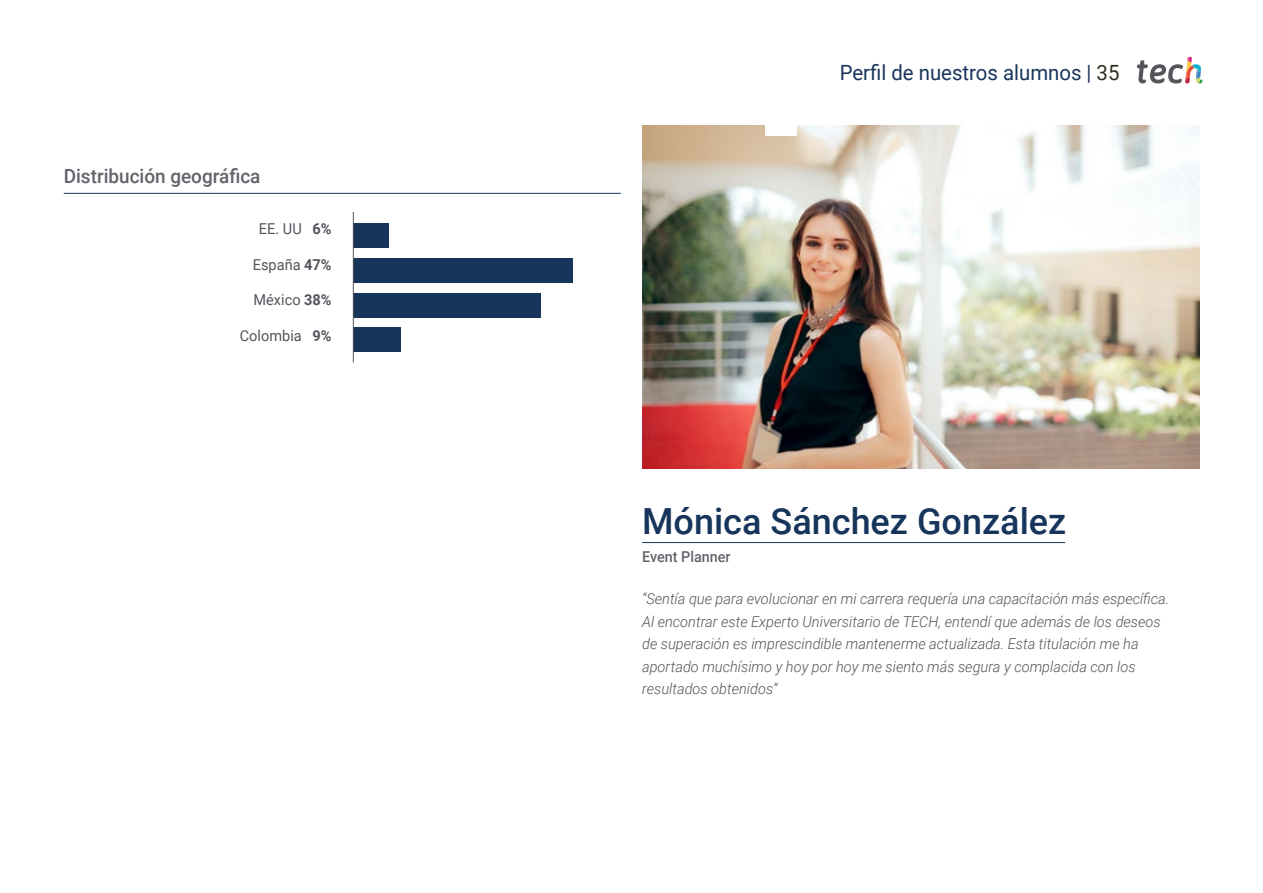
<style>
.page{position:relative;width:1263px;height:893px;background:#fff}
.page>*{position:absolute;margin:0;border:0;box-sizing:border-box;transform-origin:0 0}
.t1{font:500 36px "Roboto";color:#17355b}
.t2{font:21px "Roboto";color:#1a355c}
.t3{font:500 19.5px "Roboto";color:#61646a}
.t4{font:italic 300 15px/22.5px "Roboto";color:#52555b}
.t5{font:15px "Roboto";color:#52555b}
.t6{font:500 15px "Roboto";color:#61646a;scale:.96 1}
.s1{font-weight:700}
.s2{color:#312e20}
</style>
<div class="page">
<svg style="left:1137px;top:57px;width:65px;height:27px"></svg>
<img style="left:642px;top:125px;width:557px;height:343px">
<div style="left:765px;top:87px;width:32px;height:49px;background:#fff"></div>
<hr style="left:642px;top:542px;width:423px;height:1px;background:#17355b">
<hr style="left:64px;top:193px;width:557px;height:1px;background:#17355b">
<div style="left:353px;top:223px;width:35px;height:25px;background:#17355b"></div>
<div style="left:353px;top:258px;width:220px;height:25px;background:#17355b"></div>
<div style="left:353px;top:293px;width:188px;height:24px;background:#17355b"></div>
<div style="left:353px;top:327px;width:48px;height:25px;background:#17355b"></div>
<hr style="left:353px;top:212px;width:1px;height:150px;background:#52555b">
<h3 class="t3" style="left:64px;top:162px;width:198px">Distribución geográfica</h3>
<p class="t5" style="left:259px;top:218px;width:74px">EE. UU <span class="s1">6%</span></p>
<p class="t5" style="left:253px;top:254px;width:80px">España <span class="s1">47%</span></p>
<p class="t5" style="left:254px;top:289px;width:80px">México <span class="s1">38%</span></p>
<p class="t5" style="left:240px;top:325px;width:93px">Colombia <span class="s1">9%</span></p>
<h2 class="t2" style="left:840px;top:57px;width:281px">Perfil de nuestros alumnos | <span class="s2">35</span></h2>
<h1 class="t1" style="left:642px;top:496px;width:426px">Mónica Sánchez González</h1>
<p class="t6" style="left:642px;top:546px;width:94px">Event Planner</p>
<p class="t4" style="left:642px;top:587px;width:529px">“Sentía que para evolucionar en mi carrera requería una capacitación más específica.<br>Al encontrar este Experto Universitario de TECH, entendí que además de los deseos de superación es imprescindible mantenerme actualizada. Esta titulación me ha aportado muchísimo y hoy por hoy me siento más segura y complacida con los resultados obtenidos”</p>
</div>
